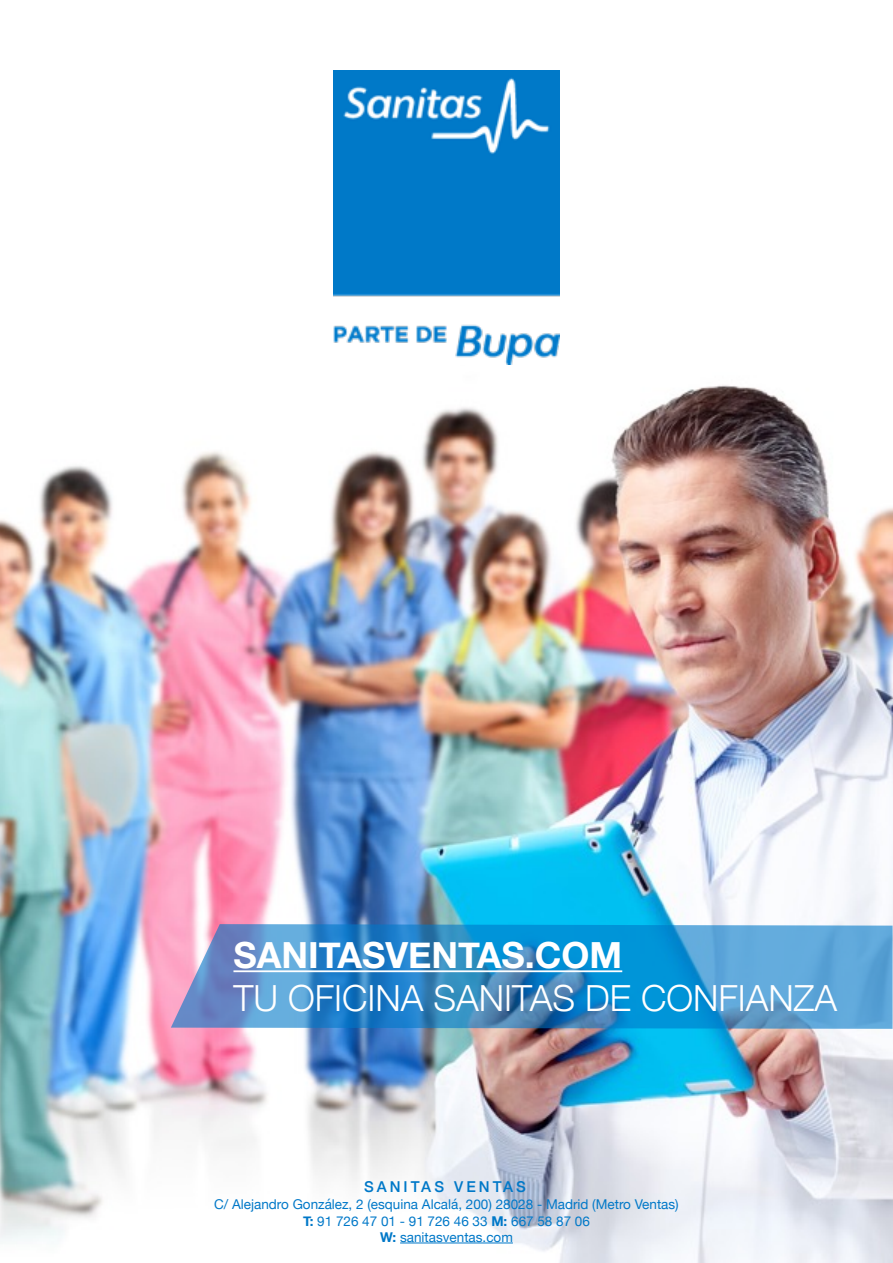
<style>
.page{position:relative;width:893px;height:1263px;background:#fff}
.page>*{position:absolute;margin:0;border:0;box-sizing:border-box;transform-origin:0 0}
.t1{font:300 36px "Helvetica Neue";color:#fff}
.t2{font:700 36px "Helvetica Neue";color:#fff}
.t3{font:500 15px "Helvetica Neue";letter-spacing:.2em;color:#0078c8}
.t4{font:13.5px/16.5px "Helvetica Neue";color:#0078c8;text-align:center}
.s1{font-weight:700}
</style>
<div class="page">
<img style="left:0;top:385px;width:893px;height:878px">
<svg style="left:171px;top:924px;width:721px;height:105px"></svg>
<hr style="left:233px;top:970px;width:389px;height:2px;background:#fff">
<img style="left:333px;top:71px;width:227px;height:293px">
<hr style="left:400px;top:1242px;width:113px;height:1px;background:#0078c8">
<h1 class="t2" style="left:233px;top:932px;width:390px">SANITASVENTAS.COM</h1>
<h1 class="t1" style="left:233px;top:976px;width:605px">TU OFICINA SANITAS DE CONFIANZA</h1>
<p class="t3" style="left:364px;top:1177px;width:163px">SANITAS VENTAS</p>
<p class="t4" style="left:214px;top:1196px;width:466px">C/ Alejandro González, 2 (esquina Alcalá, 200) 28028 - Madrid (Metro Ventas)<br><span class="s1">T:</span> 91 726 47 01 - 91 726 46 33 <span class="s1">M:</span> 667 58 87 06<br><span class="s1">W:</span> sanitasventas.com</p>
</div>
